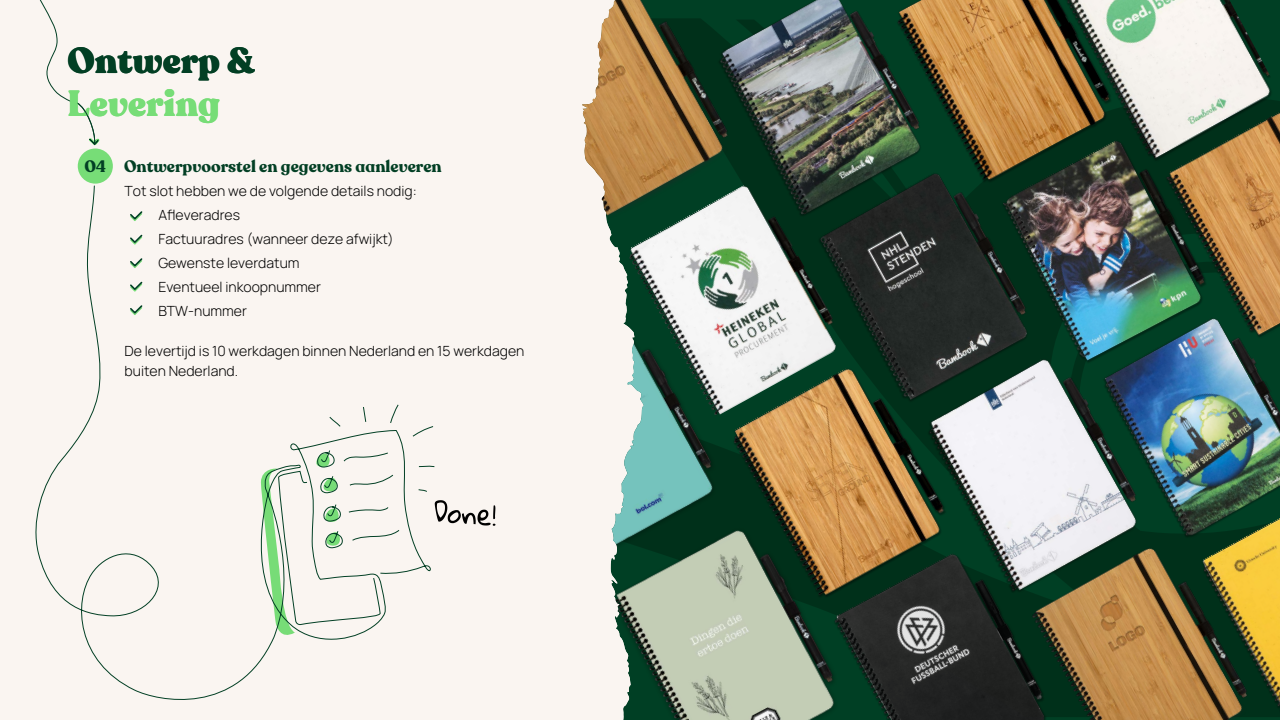
<style>
.page{position:relative;width:1280px;height:720px;background:#faf5f1}
.page>*{position:absolute;margin:0;border:0;box-sizing:border-box;transform-origin:0 0}
.t1{font:900 36px/43px "Recoleta Alt";color:#023f24}
.t2{font:700 16.5px "Recoleta Alt";color:#023f24}
.t3{font:300 14px/24px "Manrope";color:#000}
.s1{color:#7d7}
.s2{font-family:"Recoleta"}
</style>
<div class="page">
<svg style="left:35px;top:185px;width:235px;height:515px"></svg>
<div style="left:78px;top:149px;width:35px;height:35px;background:#7d7;border-radius:50%"></div>
<svg style="left:246px;top:403px;width:250px;height:244px"></svg>
<svg style="left:39px;top:0;width:61px;height:146px"></svg>
<svg style="left:608px;top:225px;width:17px;height:26px"></svg>
<img style="left:745px;top:0;width:147px;height:179px">
<img style="left:1153px;top:347px;width:127px;height:185px">
<img style="left:957px;top:366px;width:196px;height:179px">
<img style="left:1198px;top:518px;width:82px;height:196px">
<img style="left:892px;top:0;width:172px;height:164px">
<img style="left:1218px;top:165px;width:62px;height:182px">
<img style="left:1064px;top:0;width:216px;height:165px">
<img style="left:814px;top:164px;width:228px;height:243px">
<img style="left:912px;top:545px;width:113px;height:175px">
<img style="left:786px;top:358px;width:171px;height:245px">
<img style="left:625px;top:179px;width:222px;height:238px">
<img style="left:999px;top:132px;width:219px;height:234px">
<img style="left:611px;top:449px;width:301px;height:271px">
<img style="left:1025px;top:532px;width:239px;height:188px">
<img style="left:582px;top:0;width:163px;height:225px">
<img style="left:610px;top:251px;width:176px;height:331px">
<p class="t1" style="left:67px;top:40px;width:189px">Ontwerp &amp;<br><span class="s1">Levering</span></p>
<p class="t2" style="left:84px;top:156px;width:359px"><span class="s2">04</span> Ontwerpvoorstel en gegevens aanleveren</p>
<p class="t3" style="left:158px;top:178px;width:260px;text-indent:-34px">Tot slot hebben we de volgende details nodig:<br>Afleveradres<br>Factuuradres (wanneer deze afwijkt)<br>Gewenste leverdatum<br>Eventueel inkoopnummer<br>BTW-nummer</p>
<p class="t3" style="left:125px;top:340px;width:401px;line-height:20px">De levertijd is 10 werkdagen binnen Nederland en 15 werkdagen buiten Nederland.</p>
</div>
